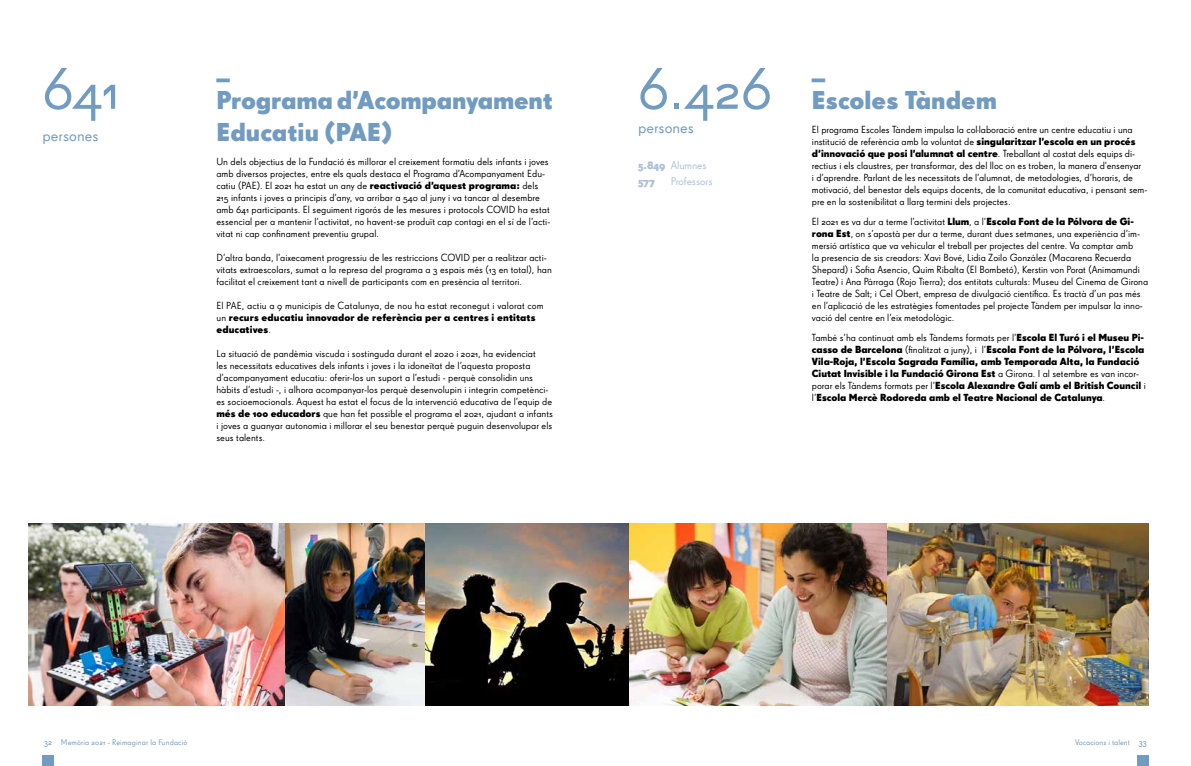
<style>
.page{position:relative;width:1191px;height:766px;background:#fff}
.page>*{position:absolute;margin:0;border:0;box-sizing:border-box;transform-origin:0 0}
.t1{font:60px "Super Grotesk Pro";color:#719bc0}
.t2{font:700 25px/32px "Super Grotesk Pro";letter-spacing:-.01em;color:#719bc0}
.t3{font:16px "Super Grotesk Pro";color:#719bc0}
.t4{font:11px/16px "Super Grotesk Pro";letter-spacing:-.01em;color:#abc0d9}
.t5{font:700 11px/16px "Super Grotesk Pro";letter-spacing:-.01em;color:#abc0d9}
.t6{font:10px/12px "Super Grotesk Pro";color:#000}
.t7{font:700 10px/12px "Super Grotesk Pro";letter-spacing:-.005em;color:#000}
.t8{font:8px "Super Grotesk Pro";letter-spacing:.01em;color:#719bc0}
.s1{font-weight:700}
.s2{font-weight:400}
.s3{font-size:9px}
</style>
<div class="page">
<img style="left:28px;top:523px;width:1120px;height:182px">
<div style="left:43px;top:754px;width:11px;height:11px;background:#719bc0"></div>
<div style="left:1137px;top:754px;width:11px;height:11px;background:#719bc0"></div>
<h1 class="t1" style="left:43px;top:53px;width:79px">641</h1>
<h3 class="t3" style="left:43px;top:126px;width:57px">persones</h3>
<h2 class="t2" style="left:216px;top:52px;width:338px">_<br>Programa d’Acompanyament<br>Educatiu (PAE)</h2>
<p class="t6" style="left:216px;top:155px;width:335px">Un dels objectius de la Fundació és millorar el creixement formatiu dels infants i joves amb diversos projectes, entre els quals destaca el Programa d’Acompanyament Edu&shy;catiu (PAE). El 2021 ha estat un any de <span class="s1">reactivació d’aquest programa:</span> dels 215 infants i joves a principis d’any, va arribar a 540 al juny i va tancar al desembre amb 641 participants. El seguiment rigorós de les mesures i protocols COVID ha estat essencial per a mantenir l’activitat, no havent-se produït cap contagi en el sí de l’acti&shy;vitat ni cap confinament preventiu grupal.</p>
<p class="t6" style="left:216px;top:251px;width:337px">D’altra banda, l’aixecament progressiu de les restriccions COVID per a realitzar acti&shy;vitats extraescolars, sumat a la represa del programa a 3 espais més (13 en total), han facilitat el creixement tant a nivell de participants com en presència al territori.</p>
<p class="t6" style="left:216px;top:299px;width:329px">El PAE, actiu a 9 municipis de Catalunya, de nou ha estat reconegut i valorat com un <span class="s1">recurs educatiu innovador de referència per a centres i entitats educatives</span>.</p>
<p class="t6" style="left:216px;top:347px;width:338px">La situació de pandèmia viscuda i sostinguda durant el 2020 i 2021, ha evidenciat<br>les necessitats educatives dels infants i joves i la idoneïtat de l’aquesta proposta d’acompanyament educatiu: oferir-los un suport a l’estudi - perquè consolidin uns hàbits d’estudi -, i alhora acompanyar-los perquè desenvolupin i integrin competènci&shy;es socioemocionals. Aquest ha estat el focus de la intervenció educativa de l’equip de <span class="s1">més de 100 educadors</span> que han fet possible el programa el 2021, ajudant a infants i joves a guanyar autonomia i millorar el seu benestar perquè puguin desenvolupar els seus talents.</p>
<h1 class="t1" style="left:638px;top:53px;width:136px">6.426</h1>
<h3 class="t3" style="left:638px;top:118px;width:57px">persones</h3>
<p class="t5" style="left:638px;top:157px;width:29px">5.849<br>577</p>
<p class="t4" style="left:671px;top:157px;width:43px">Alumnes<br>Professors</p>
<h2 class="t2" style="left:812px;top:52px;width:187px">_<br>Escoles Tàndem</h2>
<p class="t6" style="left:812px;top:123px;width:337px">El programa Escoles Tàndem impulsa la col·laboració entre un centre educatiu i una institució de referència amb la voluntat de <span class="s1">singularitzar l’escola en un procés d’innovació que posi l’alumnat al centre</span>. Treballant al costat dels equips di&shy;rectius i els claustres, per transformar, des del lloc on es troben, la manera d’ensenyar<br>i d’aprendre. Parlant de les necessitats de l’alumnat, de metodologies, d’horaris, de motivació, del benestar dels equips docents, de la comunitat educativa, i pensant sem&shy;pre en la sostenibilitat a llarg termini dels projectes.</p>
<p class="t6" style="left:812px;top:215px;width:338px">El 2021 es va dur a terme l’activitat <span class="s1">Llum</span>, a l’<span class="s1">Escola Font de la Pólvora de Gi&shy;rona Est</span>, on s’apostà per dur a terme, durant dues setmanes, una experiència d’im&shy;mersió artística que va vehicular el treball per projectes del centre. Va comptar amb<br>la presencia de sis creadors: Xavi Bové, Lidia Zoilo González (Macarena Recuerda Shepard) i Sofia Asencio, Quim Ribalta (El Bombetó), Kerstin von Porat (Animamundi Teatre) i Ana Párraga (Rojo Tierra); dos entitats culturals: Museu del Cinema de Girona i Teatre de Salt; i Cel Obert, empresa de divulgació científica. Es tractà d’un pas més en l’aplicació de les estratègies fomentades pel projecte Tàndem per impulsar la inno&shy;vació del centre en l’eix metodològic.</p>
<p class="t7" style="left:812px;top:331px;width:335px"><span class="s2">També s’ha continuat amb els Tàndems formats per l’</span>Escola El Turó i el Museu Pi&shy;casso de Barcelona <span class="s2">(finalitzat a juny), i l’</span>Escola Font de la Pólvora, l’Escola Vila-Roja, l’Escola Sagrada Família, amb Temporada Alta, la Fundació Ciutat Invisible i la Fundació Girona Est <span class="s2">a Girona. I al setembre es van incor&shy;porar els Tàndems formats per l’</span>Escola Alexandre Galí amb el British Council <span class="s2">i l’</span>Escola Mercè Rodoreda amb el Teatre Nacional de Catalunya<span class="s2">.</span></p>
<p class="t8" style="left:44px;top:737px;width:145px"><span class="s3">32</span> Memòria 2021 - Reimaginar la Fundació</p>
<p class="t8" style="left:1075px;top:737px;width:73px">Vocacions i talent <span class="s3">33</span></p>
</div>
